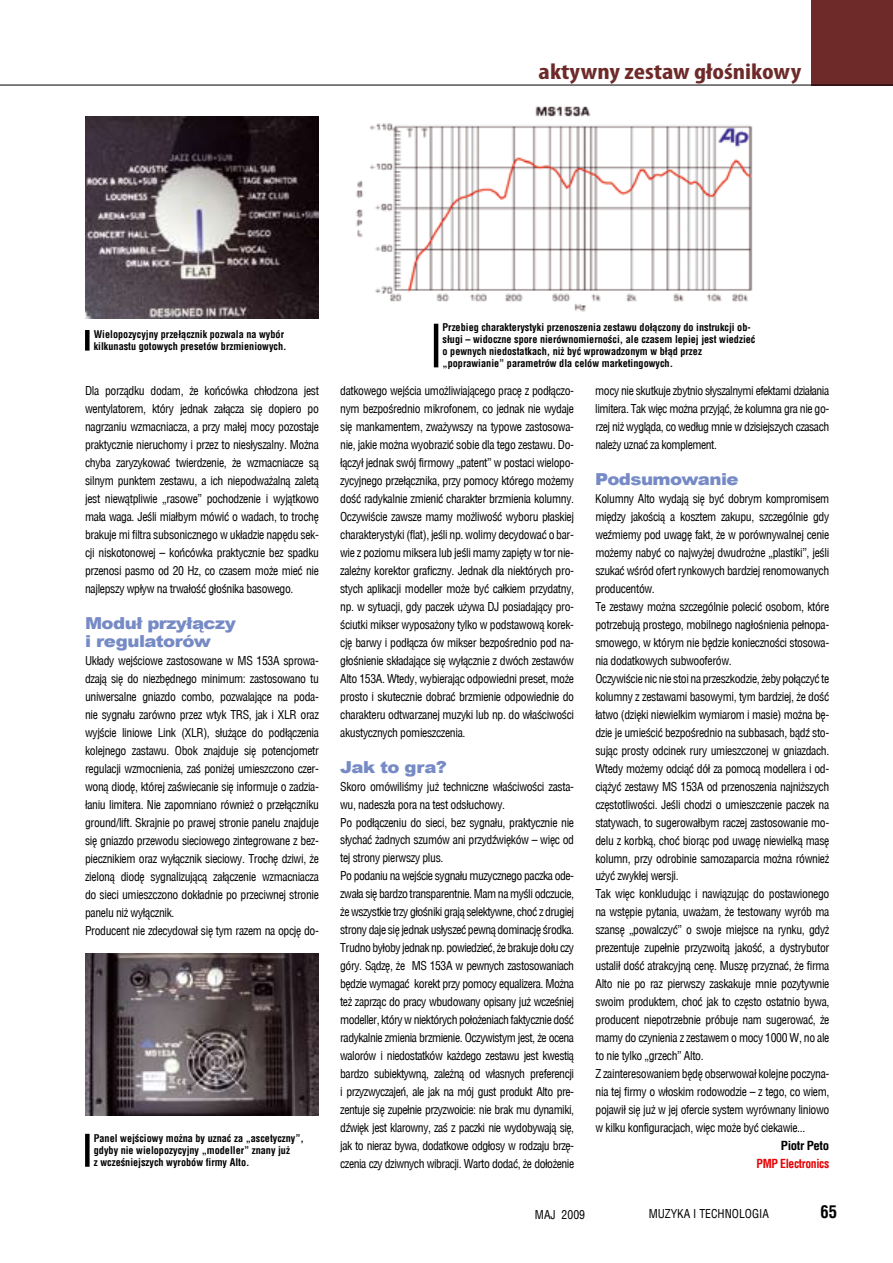
<style>
.page{position:relative;width:893px;height:1263px;background:#fff}
.page>*{position:absolute;margin:0;border:0;box-sizing:border-box;transform-origin:0 0}
.t1{font:700 condensed 22.5px "Myriad Pro";color:#6e2a29;scale:1.2 1}
.t2{font:700 16.8px "Switzerland Condensed";color:#000}
.t3{font:900 16.5px/18px "Arial";letter-spacing:-.03em;color:#768ac5;scale:1.1 1}
.t4{font:12px/18px "Switzerland Condensed";letter-spacing:-.03em;color:#000;text-align:justify}
.t5{font:12px "Switzerland Condensed";color:#000}
.t6{font:700 12px "Switzerland Condensed";letter-spacing:-.03em;color:#e60004}
.t7{font:700 12px "Switzerland Condensed";letter-spacing:-.03em;color:#000;scale:1.08 1}
.t8{font:700 10.2px/12px "Switzerland Condensed";color:#000}
</style>
<div class="page">
<div style="left:811px;top:0;width:82px;height:85px;background:#6e2a29"></div>
<img style="left:85px;top:954px;width:234px;height:162px">
<img style="left:85px;top:117px;width:234px;height:201px">
<img style="left:356px;top:106px;width:397px;height:206px">
<div style="left:85px;top:330px;width:5px;height:21px;background:#000"></div>
<hr style="left:434px;top:324px;width:4px;height:43px;background:#000">
<div style="left:85px;top:1134px;width:5px;height:33px;background:#000"></div>
<hr style="left:0;top:85px;width:893px;height:1px;background:#000">
<h1 class="t1" style="left:539px;top:57px;width:220px">aktywny zestaw głośnikowy</h1>
<p class="t8" style="left:94px;top:328px;width:194px">Wielopozycyjny przełącznik pozwala na wybór kilkunastu gotowych presetów brzmieniowych.</p>
<p class="t4" style="left:85px;top:382px;width:235px">Dla porządku dodam, że końcówka chłodzona jest wentylatorem, który jednak załącza się dopiero po nagrzaniu wzmacniacza, a przy małej mocy pozostaje praktycznie nieruchomy i przez to niesłyszalny. Można chyba zaryzykować twierdzenie, że wzmacniacze są silnym punktem zestawu, a ich niepodważalną zaletą jest niewątpliwie „rasowe” pochodzenie i wyjątkowo mała waga. Jeśli miałbym mówić o wadach, to trochę brakuje mi filtra subsonicznego w układzie napędu sek&shy;cji niskotonowej – końcówka praktycznie bez spadku przenosi pasmo od 20 Hz, co czasem może mieć nie najlepszy wpływ na trwałość głośnika basowego.</p>
<h3 class="t3" style="left:85px;top:614px;width:139px">Moduł przyłączy i regulatorów</h3>
<p class="t4" style="left:85px;top:652px;width:235px;text-align:left">Układy wejściowe zastosowane w MS 153A sprowa&shy;dzają się do niezbędnego minimum: zastosowano tu uniwersalne gniazdo combo, pozwalające na poda&shy;nie sygnału zarówno przez wtyk TRS, jak i XLR oraz wyjście liniowe Link (XLR), służące do podłączenia kolejnego zastawu. Obok znajduje się potencjometr regulacji wzmocnienia, zaś poniżej umieszczono czer&shy;woną diodę, której zaświecanie się informuje o zadzia&shy;łaniu limitera. Nie zapomniano również o przełączniku ground/lift. Skrajnie po prawej stronie panelu znajduje się gniazdo przewodu sieciowego zintegrowane z bez&shy;piecznikiem oraz wyłącznik sieciowy. Trochę dziwi, że zieloną diodę sygnalizującą załączenie wzmacniacza do sieci umieszczono dokładnie po przeciwnej stronie panelu niż wyłącznik.<br>Producent nie zdecydował się tym razem na opcję do-</p>
<p class="t8" style="left:94px;top:1132px;width:212px">Panel wejściowy można by uznać za „ascetyczny”, gdyby nie wielopozycyjny „modeller” znany już<br>z wcześniejszych wyrobów firmy Alto.</p>
<p class="t8" style="left:443px;top:321px;width:314px">Przebieg charakterystyki przenoszenia zestawu dołączony do instrukcji ob&shy;sługi – widoczne spore nierównomierności, ale czasem lepiej jest wiedzieć o pewnych niedostatkach, niż być wprowadzonym w błąd przez „poprawianie” parametrów dla celów marketingowych.</p>
<p class="t4" style="left:340px;top:382px;width:236px">datkowego wejścia umożliwiającego pracę z podłączo&shy;nym bezpośrednio mikrofonem, co jednak nie wydaje się mankamentem, zważywszy na typowe zastosowa&shy;nie, jakie można wyobrazić sobie dla tego zestawu. Do&shy;łączył jednak swój firmowy „patent” w postaci wielopo&shy;zycyjnego przełącznika, przy pomocy którego możemy dość radykalnie zmienić charakter brzmienia kolumny.<br>Oczywiście zawsze mamy możliwość wyboru płaskiej charakterystyki (flat), jeśli np. wolimy decydować o bar&shy;wie z poziomu miksera lub jeśli mamy zapięty w tor nie&shy;zależny korektor graficzny. Jednak dla niektórych pro&shy;stych aplikacji modeller może być całkiem przydatny, np. w sytuacji, gdy paczek używa DJ posiadający pro&shy;ściutki mikser wyposażony tylko w podstawową korek&shy;cję barwy i podłącza ów mikser bezpośrednio pod na&shy;głośnienie składające się wyłącznie z dwóch zestawów Alto 153A. Wtedy, wybierając odpowiedni preset, może prosto i skutecznie dobrać brzmienie odpowiednie do charakteru odtwarzanej muzyki lub np. do właściwości akustycznych pomieszczenia.</p>
<h3 class="t3" style="left:340px;top:757px;width:99px">Jak to gra?</h3>
<p class="t4" style="left:340px;top:777px;width:235px;text-align:left">Skoro omówiliśmy już techniczne właściwości zasta&shy;wu, nadeszła pora na test odsłuchowy.<br>Po podłączeniu do sieci, bez sygnału, praktycznie nie słychać żadnych szumów ani przydźwięków – więc od tej strony pierwszy plus.<br>Po podaniu na wejście sygnału muzycznego paczka ode&shy;zwała się bardzo transparentnie. Mam na myśli odczucie, że wszystkie trzy głośniki grają selektywne, choć z drugiej strony daje się jednak usłyszeć pewną dominację środka.<br>Trudno byłoby jednak np. powiedzieć, że brakuje dołu czy góry. Sądzę, że MS 153A w pewnych zastosowaniach będzie wymagać korekt przy pomocy equalizera. Można też zaprząc do pracy wbudowany opisany już wcześniej modeller, który w niektórych położeniach faktycznie dość radykalnie zmienia brzmienie. Oczywistym jest, że ocena walorów i niedostatków każdego zestawu jest kwestią bardzo subiektywną, zależną od własnych preferencji i przyzwyczajeń, ale jak na mój gust produkt Alto pre&shy;zentuje się zupełnie przyzwoicie: nie brak mu dynamiki, dźwięk jest klarowny, zaś z paczki nie wydobywają się, jak to nieraz bywa, dodatkowe odgłosy w rodzaju brzę&shy;czenia czy dziwnych wibracji. Warto dodać, że dołożenie</p>
<p class="t4" style="left:595px;top:382px;width:235px">mocy nie skutkuje zbytnio słyszalnymi efektami działania limitera. Tak więc można przyjąć, że kolumna gra nie go&shy;rzej niż wygląda, co według mnie w dzisiejszych czasach należy uznać za komplement.</p>
<h3 class="t3" style="left:595px;top:470px;width:132px">Podsumowanie</h3>
<p class="t4" style="left:595px;top:490px;width:236px;text-align:left">Kolumny Alto wydają się być dobrym kompromisem między jakością a kosztem zakupu, szczególnie gdy weźmiemy pod uwagę fakt, że w porównywalnej cenie możemy nabyć co najwyżej dwudrożne „plastiki”, jeśli szukać wśród ofert rynkowych bardziej renomowanych producentów.<br>Te zestawy można szczególnie polecić osobom, które potrzebują prostego, mobilnego nagłośnienia pełnopa&shy;smowego, w którym nie będzie konieczności stosowa&shy;nia dodatkowych subwooferów.<br>Oczywiście nic nie stoi na przeszkodzie, żeby połączyć te kolumny z zestawami basowymi, tym bardziej, że dość łatwo (dzięki niewielkim wymiarom i masie) można bę&shy;dzie je umieścić bezpośrednio na subbasach, bądź sto&shy;sując prosty odcinek rury umieszczonej w gniazdach.<br>Wtedy możemy odciąć dół za pomocą modellera i od&shy;ciążyć zestawy MS 153A od przenoszenia najniższych częstotliwości. Jeśli chodzi o umieszczenie paczek na statywach, to sugerowałbym raczej zastosowanie mo&shy;delu z korbką, choć biorąc pod uwagę niewielką masę kolumn, przy odrobinie samozaparcia można również użyć zwykłej wersji.<br>Tak więc konkludując i nawiązując do postawionego na wstępie pytania, uważam, że testowany wyrób ma szansę „powalczyć” o swoje miejsce na rynku, gdyż prezentuje zupełnie przyzwoitą jakość, a dystrybutor ustalił dość atrakcyjną cenę. Muszę przyznać, że firma Alto nie po raz pierwszy zaskakuje mnie pozytywnie swoim produktem, choć jak to często ostatnio bywa, producent niepotrzebnie próbuje nam sugerować, że mamy do czynienia z zestawem o mocy 1000 W, no ale to nie tylko „grzech” Alto.<br>Z zainteresowaniem będę obserwował kolejne poczyna&shy;nia tej firmy o włoskim rodowodzie – z tego, co wiem, pojawił się już w jej ofercie system wyrównany liniowo w kilku konfiguracjach, więc może być ciekawie...</p>
<p class="t7" style="left:781px;top:1138px;width:46px">Piotr Peto</p>
<p class="t6" style="left:756px;top:1156px;width:74px">PMP Electronics</p>
<p class="t4" style="left:535px;top:1205px;width:52px">maj 2009</p>
<p class="t5" style="left:649px;top:1207px;width:122px">muzyka i technologia</p>
<h2 class="t2" style="left:820px;top:1202px;width:18px">65</h2>
</div>
